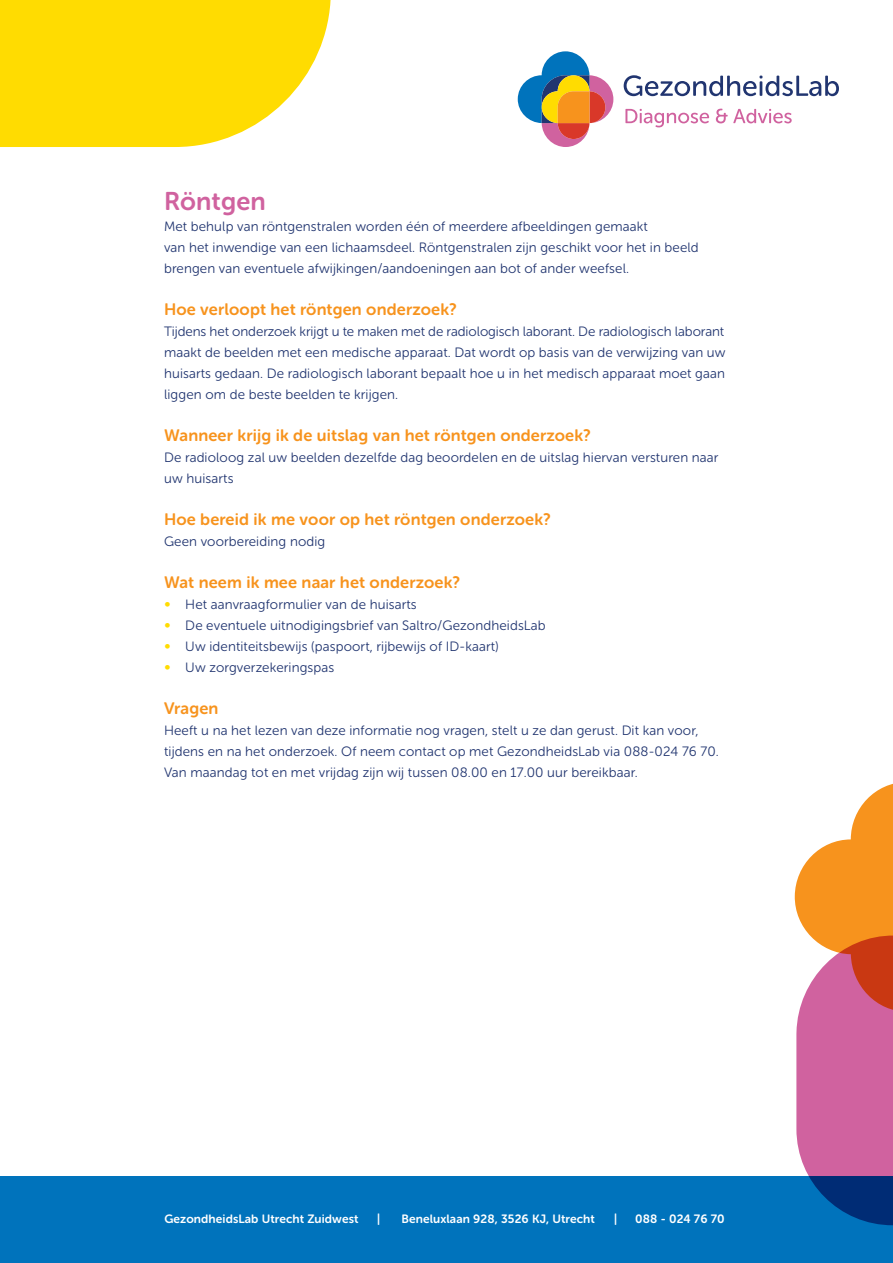
<style>
.page{position:relative;width:893px;height:1263px;background:#fff}
.page>*{position:absolute;margin:0;border:0;box-sizing:border-box;transform-origin:0 0}
.Kop{font:25.5px "Museo Sans Rounded 700";letter-spacing:.01em;color:#d0629f}
.Sub_Kop{font:16.5px "Museo Sans Rounded 700";letter-spacing:.01em;color:#f7931d}
.Sub_Kop-2{font:13.5px/21px "Museo Sans Rounded 300";letter-spacing:.01em;color:#213570}
.t1{font:12px "Museo Sans Rounded 700";letter-spacing:.01em;color:#fff}
.s1{font-family:"Museo 300";color:#ffdc01}
</style>
<div class="page">
<svg style="left:0;top:0;width:331px;height:147px;background:#ffdf1c"></svg>
<div style="left:0;top:1176px;width:893px;height:87px;background:#0073bc"></div>
<svg style="left:518px;top:51px;width:96px;height:96px"></svg>
<svg style="left:624px;top:75px;width:215px;height:21px"></svg>
<svg style="left:625px;top:109px;width:84px;height:18px"></svg>
<svg style="left:716px;top:109px;width:76px;height:14px"></svg>
<svg style="left:794px;top:783px;width:99px;height:442px"></svg>
<p class="Kop" style="left:164px;top:187px;width:103px">Röntgen</p>
<p class="Sub_Kop-2" style="left:164px;top:216px;width:485px">Met behulp van röntgenstralen worden één of meerdere afbeeldingen gemaakt</p>
<p class="Sub_Kop-2" style="left:164px;top:237px;width:536px">van het inwendige van een lichaamsdeel. Röntgenstralen zijn geschikt voor het in beeld</p>
<p class="Sub_Kop-2" style="left:164px;top:258px;width:466px">brengen van eventuele afwijkingen/aandoeningen aan bot of ander weefsel.</p>
<p class="Sub_Kop" style="left:164px;top:300px;width:294px">Hoe verloopt het röntgen onderzoek?</p>
<p class="Sub_Kop-2" style="left:164px;top:321px;width:563px;text-align:justify">Tijdens het onderzoek krijgt u te maken met de radiologisch laborant. De radiologisch laborant maakt de beelden met een medische apparaat. Dat wordt op basis van de verwijzing van uw huisarts gedaan. De radiologisch laborant bepaalt hoe u in het medisch apparaat moet gaan liggen om de beste beelden te krijgen.</p>
<p class="Sub_Kop" style="left:164px;top:426px;width:428px">Wanneer krijg ik de uitslag van het röntgen onderzoek?</p>
<p class="Sub_Kop-2" style="left:164px;top:447px;width:556px">De radioloog zal uw beelden dezelfde dag beoordelen en de uitslag hiervan versturen naar uw huisarts</p>
<p class="Sub_Kop" style="left:164px;top:510px;width:388px">Hoe bereid ik me voor op het röntgen onderzoek?</p>
<p class="Sub_Kop-2" style="left:164px;top:531px;width:163px">Geen voorbereiding nodig</p>
<p class="Sub_Kop" style="left:164px;top:573px;width:298px">Wat neem ik mee naar het onderzoek?</p>
<p class="Sub_Kop-2" style="left:164px;top:594px;width:254px"><span class="s1">∞</span> Het aanvraagformulier van de huisarts</p>
<p class="Sub_Kop-2" style="left:164px;top:615px;width:383px"><span class="s1">∞</span> De eventuele uitnodigingsbrief van Saltro/GezondheidsLab</p>
<p class="Sub_Kop-2" style="left:164px;top:636px;width:336px"><span class="s1">∞</span> Uw identiteitsbewijs (paspoort, rijbewijs of ID-kaart)</p>
<p class="Sub_Kop-2" style="left:164px;top:657px;width:172px"><span class="s1">∞</span> Uw zorgverzekeringspas</p>
<p class="Sub_Kop" style="left:164px;top:699px;width:56px">Vragen</p>
<p class="Sub_Kop-2" style="left:164px;top:720px;width:556px">Heeft u na het lezen van deze informatie nog vragen, stelt u ze dan gerust. Dit kan voor, tijdens en na het onderzoek. Of neem contact op met GezondheidsLab via 088-024 76 70.<br>Van maandag tot en met vrijdag zijn wij tussen 08.00 en 17.00 uur bereikbaar.</p>
<p class="t1" style="left:164px;top:1212px;width:196px">GezondheidsLab Utrecht Zuidwest</p>
<p class="t1" style="left:377px;top:1212px;width:5px">|</p>
<p class="t1" style="left:401px;top:1212px;width:195px">Beneluxlaan 928, 3526 KJ, Utrecht</p>
<p class="t1" style="left:614px;top:1212px;width:5px">|</p>
<p class="t1" style="left:635px;top:1212px;width:91px">088 - 024 76 70</p>
</div>
